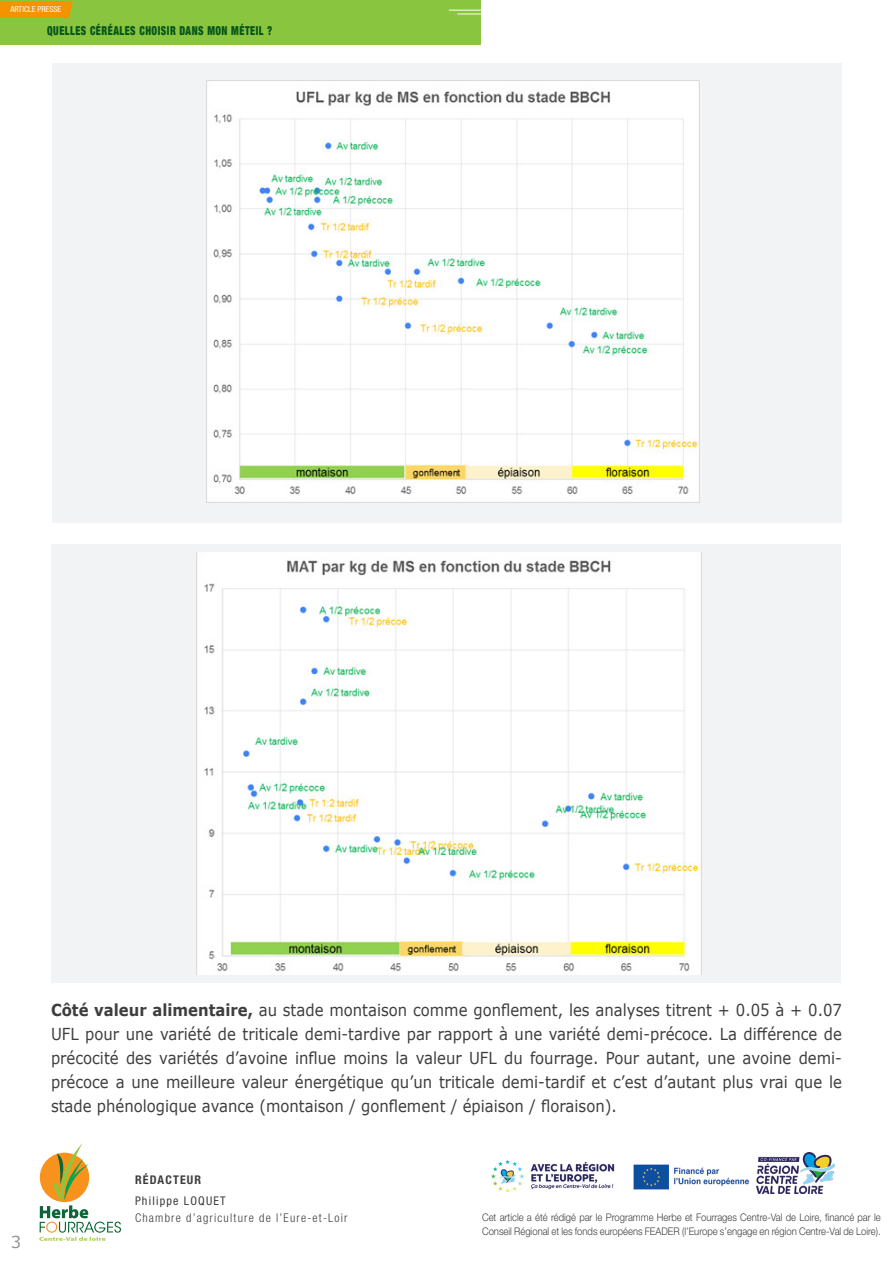
<style>
.page{position:relative;width:893px;height:1263px;background:#fff}
.page>*{position:absolute;margin:0;border:0;box-sizing:border-box;transform-origin:0 0}
.t1{font:16.5px/24px "Verdana";color:#3e3e3f;text-align:justify;scale:.9 1}
.t2{font:16.5px "Verdana";color:#939598}
.t3{font:900 condensed 12.3px "Helvetica Neue LT Std";letter-spacing:.05em;color:#06551b;scale:.82 1}
.t4{font:300 condensed 12px "Helvetica Neue LT Std";letter-spacing:.1em;color:#3e3e3f}
.t5{font:condensed 12px "Helvetica Neue LT Std";letter-spacing:.1em;color:#3e3e3f}
.t6{font:700 condensed 12px "Helvetica Neue LT Std";letter-spacing:.1em;color:#3e3e3f}
.t7{font:300 10.5px/13.5px "Helvetica Neue LT Std";color:#3e3e3f;scale:.9 1}
.t8{font:condensed 8.1px "Helvetica Neue LT Std";color:#fff}
.s1{font-weight:700}
</style>
<div class="page">
<div style="left:0;top:0;width:480px;height:45px;background:#8ac53f"></div>
<svg style="left:0;top:1px;width:73px;height:17px"></svg>
<hr style="left:449px;top:10px;width:43px;height:1px;background:#fff">
<hr style="left:457px;top:14px;width:44px;height:1px;background:#fff">
<div style="left:51px;top:544px;width:789px;height:439px;background:#f2f3f4"></div>
<img style="left:196px;top:553px;width:504px;height:421px">
<svg style="left:39px;top:1143px;width:82px;height:98px"></svg>
<img style="left:491px;top:1159px;width:124px;height:32px">
<img style="left:633px;top:1164px;width:117px;height:26px">
<img style="left:757px;top:1153px;width:78px;height:40px">
<div style="left:53px;top:64px;width:789px;height:459px;background:#f2f3f4"></div>
<img style="left:206px;top:81px;width:494px;height:421px">
<p class="t8" style="left:11px;top:5px;width:52px">ARTICLE PRESSE</p>
<p class="t3" style="left:47px;top:23px;width:276px">QUELLES CÉRÉALES CHOISIR DANS MON MÉTEIL ?</p>
<p class="t2" style="left:11px;top:1230px;width:12px">3</p>
<p class="t1" style="left:51px;top:998px;width:880px"><span class="s1">Côté valeur alimentaire,</span> au stade montaison comme gonflement, les analyses titrent + 0.05 à + 0.07<br>UFL pour une variété de triticale demi-tardive par rapport à une variété demi-précoce. La différence de précocité des variétés d’avoine influe moins la valeur UFL du fourrage. Pour autant, une avoine demi&shy;précoce a une meilleure valeur énergétique qu’un triticale demi-tardif et c’est d’autant plus vrai que le stade phénologique avance (montaison / gonflement / épiaison / floraison).</p>
<p class="t6" style="left:135px;top:1173px;width:68px">RÉDACTEUR</p>
<p class="t5" style="left:135px;top:1194px;width:92px">Philippe LOQUET</p>
<p class="t4" style="left:135px;top:1210px;width:214px">Chambre d’agriculture de l’Eure-et-Loir</p>
<p class="t7" style="left:482px;top:1210px;width:444px">Cet article a été rédigé par le Programme Herbe et Fourrages Centre-Val de Loire, financé par le<br>Conseil Régional et les fonds européens FEADER (l’Europe s’engage en région Centre-Val de Loire).</p>
</div>
